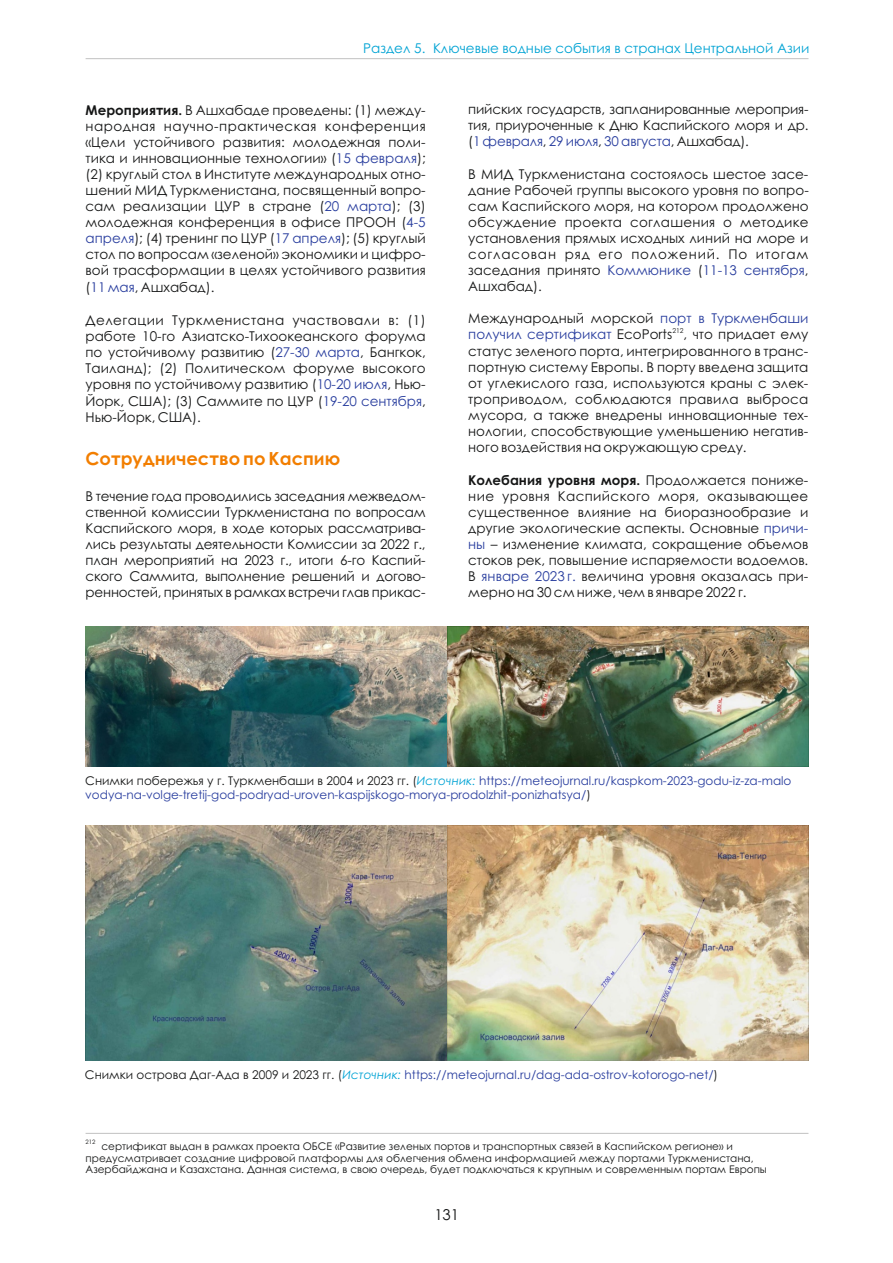
<style>
.page{position:relative;width:893px;height:1263px;background:#fff}
.page>*{position:absolute;margin:0;border:0;box-sizing:border-box;transform-origin:0 0}
.t1{font:700 18px "Century Gothic";color:#f27e00}
.t2{font:15px "Century Gothic";color:#151616}
.t3{font:13.5px/16px "Century Gothic";color:#151616;text-align:justify}
.t4{font:13.5px "Century Gothic";color:#00a3d4}
.t5{font:12px/14.2px "Century Gothic";color:#283d9e}
.t6{font:10.5px/11.4px "Century Gothic";color:#151616}
.t7{font:6.75px "Century Gothic";color:#151616}
.t8{font:6px "Century Gothic";color:#151616}
.s1{font-weight:700}
.s2{color:#283d9e}
.s3{color:#151616}
.s4{font-style:italic;color:#00a3d4}
</style>
<div class="page">
<hr style="left:86px;top:58px;width:722px;height:1px;background:#c5c5c5">
<hr style="left:86px;top:1133px;width:722px;height:1px;background:#c5c5c5">
<img style="left:86px;top:626px;width:722px;height:140px">
<img style="left:86px;top:826px;width:722px;height:234px">
<p class="t4" style="left:363px;top:43px;width:448px">Раздел 5. Ключевые водные события в странах Центральной Азии</p>
<p class="t3" style="left:86px;top:103px;width:342px"><span class="s1">Мероприятия.</span> В Ашхабаде проведены: (1) между&shy;народная научно-практическая конференция «Цели устойчивого развития: молодежная поли&shy;тика и инновационные технологии» (<span class="s2">15 февраля</span>); (2) круглый стол в Институте международных отно&shy;шений МИД Туркменистана, посвященный вопро&shy;сам реализации ЦУР в стране (<span class="s2">20 марта</span>); (3) молодежная конференция в офисе ПРООН (<span class="s2">4-5 апреля</span>); (4) тренинг по ЦУР (<span class="s2">17 апреля</span>); (5) круглый стол по вопросам «зеленой» экономики и цифро&shy;вой трасформации в целях устойчивого развития (<span class="s2">11 мая</span>, Ашхабад).</p>
<p class="t3" style="left:86px;top:313px;width:342px">Делегации Туркменистана участвовали в: (1) работе 10-го Азиатско-Тихоокеанского форума по устойчивому развитию (<span class="s2">27-30 марта</span>, Бангкок, Таиланд); (2) Политическом форуме высокого уровня по устойчивому развитию (<span class="s2">10-20 июля</span>, Нью-Йорк, США); (3) Саммите по ЦУР (<span class="s2">19-20 сентября</span>, Нью-Йорк, США).</p>
<h1 class="t1" style="left:86px;top:452px;width:256px">Сотрудничество по Каспию</h1>
<p class="t3" style="left:86px;top:489px;width:342px">В течение года проводились заседания межведом&shy;ственной комиссии Туркменистана по вопросам Каспийского моря, в ходе которых рассматрива&shy;лись результаты деятельности Комиссии за 2022 г., план мероприятий на 2023 г., итоги 6-го Каспий&shy;ского Саммита, выполнение решений и догово&shy;ренностей, принятых в рамках встречи глав прикас-</p>
<p class="t3" style="left:468px;top:103px;width:342px">пийских государств, запланированные мероприя&shy;тия, приуроченные к Дню Каспийского моря и др. (<span class="s2">1 февраля</span>, <span class="s2">29 июля</span>, <span class="s2">30 августа</span>, Ашхабад).</p>
<p class="t3" style="left:468px;top:167px;width:342px">В МИД Туркменистана состоялось шестое засе&shy;дание Рабочей группы высокого уровня по вопро&shy;сам Каспийского моря, на котором продолжено обсуждение проекта соглашения о методике установления прямых исходных линий на море и согласован ряд его положений. По итогам заседания принято <span class="s2">Коммюнике</span> (<span class="s2">11-13 сентября</span>, Ашхабад).</p>
<p class="t3" style="left:468px;top:312px;width:342px">Международный морской <span class="s2">порт в Туркменбаши получил сертификат</span> EcоPorts , что придает ему</p>
<p class="t7" style="left:672px;top:328px;width:13px">212</p>
<p class="t3" style="left:468px;top:344px;width:342px">статус зеленого порта, интегрированного в транс&shy;портную систему Европы. В порту введена защита от углекислого газа, используются краны с элек&shy;троприводом, соблюдаются правила выброса мусора, а также внедрены инновационные тех&shy;нологии, способствующие уменьшению негатив&shy;ного воздействия на окружающую среду.</p>
<p class="t3" style="left:468px;top:473px;width:342px"><span class="s1">Колебания уровня моря.</span> Продолжается пониже&shy;ние уровня Каспийского моря, оказывающее существенное влияние на биоразнообразие и другие экологические аспекты. Основные <span class="s2">причи&shy;ны</span> – изменение климата, сокращение объемов стоков рек, повышение испаряемости водоемов.<br>В <span class="s2">январе 2023 г.</span> величина уровня оказалась при&shy;мерно на 30 см ниже, чем в январе 2022 г.</p>
<p class="t5" style="left:85px;top:774px;width:708px"><span class="s3">Снимки побережья у г. Туркменбаши в 2004 и 2023 гг. (</span><span class="s4">Источник:</span> https://meteojurnal.ru/kaspkom-2023-godu-iz-za-malo vodya-na-volge-tretij-god-podryad-uroven-kaspijskogo-morya-prodolzhit-ponizhatsya/<span class="s3">)</span></p>
<p class="t5" style="left:85px;top:1068px;width:635px"><span class="s3">Снимки острова Даг-Ада в 2009 и 2023 гг. (</span><span class="s4">Источник:</span> https://meteojurnal.ru/dag-ada-ostrov-kotorogo-net/<span class="s3">)</span></p>
<p class="t8" style="left:86px;top:1139px;width:11px">212</p>
<p class="t6" style="left:86px;top:1141px;width:683px;text-indent:16px">сертификат выдан в рамках проекта ОБСЕ «Развитие зеленых портов и транспортных связей в Каспийском регионе» и предусматривает создание цифровой платформы для облегчения обмена информацией между портами Туркменистана,<br>Азербайджана и Казахстана. Данная система, в свою очередь, будет подключаться к крупным и современным портам Европы</p>
<p class="t2" style="left:434px;top:1208px;width:26px">131</p>
</div>
